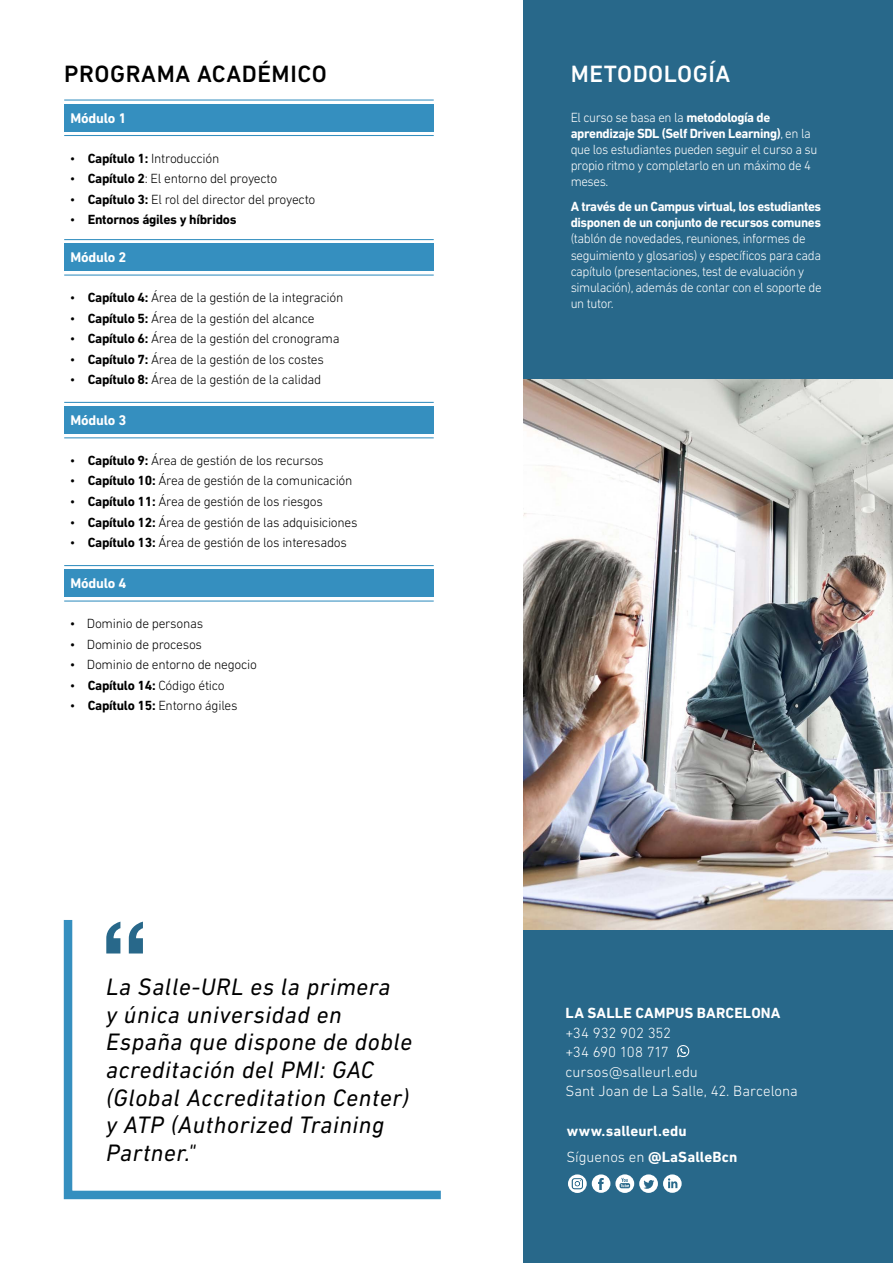
<style>
.page{position:relative;width:893px;height:1263px;background:#fff}
.page>*{position:absolute;margin:0;border:0;box-sizing:border-box;transform-origin:0 0}
.t1{font:italic 24.15px/27.6px "DIN Next LT Pro";letter-spacing:.025em;color:#000}
.t2{font:500 24px "DIN Next LT Pro";letter-spacing:.025em;color:#000}
.t3{font:500 24px "DIN Next LT Pro";letter-spacing:.025em;color:#fff}
.t4{font:300 15px/19.5px "DIN Next LT Pro";color:#fff}
.t5{font:700 15px "DIN Next LT Pro";letter-spacing:.01em;color:#fff}
.t6{font:700 14.25px "DIN Next LT Pro";letter-spacing:-.015em;color:#fff}
.t7{font:300 13.5px "DIN Next LT Pro";letter-spacing:-.02em;color:#000}
.t8{font:300 13.5px/16px "DIN Next LT Pro";letter-spacing:-.03em;color:#fff}
.t9{font:700 13.5px/16.2px "DIN Next LT Pro";letter-spacing:-.03em;color:#fff}
.t10{font:700 13.5px "DIN Next LT Pro";letter-spacing:-.02em;color:#000}
.s1{font-weight:700}
.s2{font-weight:300}
</style>
<div class="page">
<div style="left:523px;top:0;width:370px;height:1263px;background:#28688a"></div>
<svg style="left:677px;top:1045px;width:12px;height:12px"></svg>
<svg style="left:568px;top:1174px;width:114px;height:19px"></svg>
<img style="left:523px;top:379px;width:370px;height:550px">
<div style="left:64px;top:244px;width:370px;height:27px;background:#358fbf"></div>
<hr style="left:64px;top:239px;width:370px;height:1px;background:#358fbf">
<hr style="left:64px;top:275px;width:370px;height:1px;background:#358fbf">
<div style="left:64px;top:406px;width:370px;height:27px;background:#358fbf"></div>
<hr style="left:64px;top:402px;width:370px;height:1px;background:#358fbf">
<hr style="left:64px;top:437px;width:370px;height:1px;background:#358fbf">
<div style="left:64px;top:570px;width:370px;height:27px;background:#358fbf"></div>
<hr style="left:64px;top:565px;width:370px;height:1px;background:#358fbf">
<hr style="left:64px;top:600px;width:370px;height:2px;background:#358fbf">
<div style="left:64px;top:104px;width:370px;height:27px;background:#358fbf"></div>
<hr style="left:64px;top:99px;width:370px;height:2px;background:#358fbf">
<hr style="left:64px;top:135px;width:370px;height:1px;background:#358fbf">
<svg style="left:63px;top:920px;width:378px;height:280px"></svg>
<svg style="left:106px;top:921px;width:37px;height:32px"></svg>
<h2 class="t2" style="left:64px;top:60px;width:264px">PROGRAMA ACADÉMICO</h2>
<p class="t6" style="left:71px;top:110px;width:57px">Módulo 1</p>
<p class="t7" style="left:70px;top:150px;width:151px">• <span class="s1">Capítulo 1:</span> Introducción</p>
<p class="t7" style="left:70px;top:171px;width:209px">• <span class="s1">Capítulo 2</span>: El entorno del proyecto</p>
<p class="t7" style="left:70px;top:191px;width:247px">• <span class="s1">Capítulo 3:</span> El rol del director del proyecto</p>
<p class="t10" style="left:70px;top:212px;width:168px"><span class="s2">•</span> Entornos ágiles y híbridos</p>
<p class="t6" style="left:71px;top:249px;width:57px">Módulo 2</p>
<p class="t7" style="left:70px;top:290px;width:275px">• <span class="s1">Capítulo 4:</span> Área de la gestión de la integración</p>
<p class="t7" style="left:70px;top:310px;width:246px">• <span class="s1">Capítulo 5:</span> Área de la gestión del alcance</p>
<p class="t7" style="left:70px;top:331px;width:271px">• <span class="s1">Capítulo 6:</span> Área de la gestión del cronograma</p>
<p class="t7" style="left:70px;top:351px;width:255px">• <span class="s1">Capítulo 7:</span> Área de la gestión de los costes</p>
<p class="t7" style="left:70px;top:372px;width:253px">• <span class="s1">Capítulo 8:</span> Área de la gestión de la calidad</p>
<p class="t6" style="left:71px;top:412px;width:57px">Módulo 3</p>
<p class="t7" style="left:70px;top:453px;width:255px">• <span class="s1">Capítulo 9:</span> Área de gestión de los recursos</p>
<p class="t7" style="left:70px;top:473px;width:284px">• <span class="s1">Capítulo 10:</span> Área de gestión de la comunicación</p>
<p class="t7" style="left:70px;top:494px;width:255px">• <span class="s1">Capítulo 11:</span> Área de gestión de los riesgos</p>
<p class="t7" style="left:70px;top:514px;width:289px">• <span class="s1">Capítulo 12:</span> Área de gestión de las adquisiciones</p>
<p class="t7" style="left:70px;top:535px;width:279px">• <span class="s1">Capítulo 13:</span> Área de gestión de los interesados</p>
<p class="t6" style="left:71px;top:575px;width:57px">Módulo 4</p>
<p class="t7" style="left:70px;top:616px;width:135px">• Dominio de personas</p>
<p class="t7" style="left:70px;top:636px;width:134px">• Dominio de procesos</p>
<p class="t7" style="left:70px;top:657px;width:189px">• Dominio de entorno de negocio</p>
<p class="t7" style="left:70px;top:677px;width:156px">• <span class="s1">Capítulo 14:</span> Código ético</p>
<p class="t7" style="left:70px;top:698px;width:169px">• <span class="s1">Capítulo 15:</span> Entorno ágiles</p>
<h1 class="t1" style="left:106px;top:973px;width:308px">La Salle-URL es la primera<br>y única universidad en<br>España que dispone de doble acreditación del PMI: GAC (Global Accreditation Center) y ATP (Authorized Training<br>Partner."</h1>
<h2 class="t3" style="left:571px;top:60px;width:161px">METODOLOGÍA</h2>
<p class="t8" style="left:571px;top:109px;width:248px">El curso se basa en la <span class="s1">metodología de aprendizaje SDL (Self Driven Learning)</span>, en la que los estudiantes pueden seguir el curso a su propio ritmo y completarlo en un máximo de 4 meses.</p>
<p class="t9" style="left:571px;top:198px;width:252px">A través de un Campus virtual, los estudiantes disponen de un conjunto de recursos comunes</p>
<p class="t8" style="left:571px;top:231px;width:252px">(tablón de novedades, reuniones, informes de seguimiento y glosarios) y específicos para cada capítulo (presentaciones, test de evaluación y simulación), además de contar con el soporte de un tutor.</p>
<p class="t5" style="left:566px;top:1004px;width:217px">LA SALLE CAMPUS BARCELONA</p>
<p class="t4" style="left:566px;top:1023px;width:234px">+34 932 902 352<br>+34 690 108 717 cursos@salleurl.edu<br>Sant Joan de La Salle, 42. Barcelona</p>
<p class="t5" style="left:567px;top:1122px;width:121px">www.salleurl.edu</p>
<p class="t5" style="left:566px;top:1148px;width:172px"><span class="s2">Síguenos en</span> @LaSalleBcn</p>
</div>
